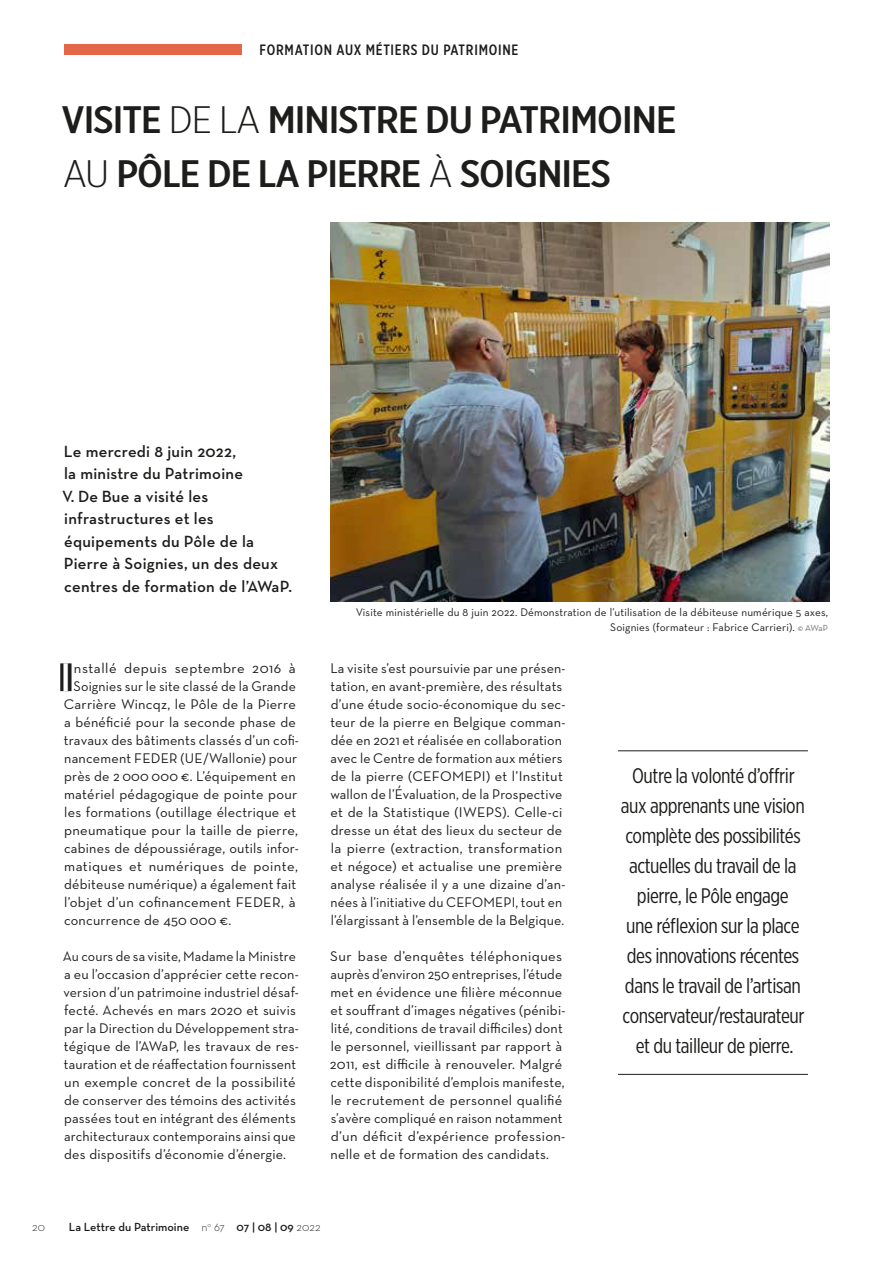
<style>
.page{position:relative;width:893px;height:1263px;background:#fff}
.page>*{position:absolute;margin:0;border:0;box-sizing:border-box;transform-origin:0 0}
.t1{font:40.65px "Neutra Text Demi SC";color:#fff}
.t2{font:500 38.25px/54px "Gotham X Narrow";letter-spacing:-.02em;color:#1d1d1b;scale:1.18 1}
.t3{font:21px/30px "Gotham X Narrow";letter-spacing:-.02em;color:#1d1d1b;text-align:center}
.t4{font:600 16.5px/22.5px "Neutra Text";letter-spacing:.015em;color:#1d1d1b}
.t5{font:500 15px "Gotham X Narrow";letter-spacing:.05em;color:#1d1d1b}
.t6{font:14.25px/18px "Neutra Text";letter-spacing:.015em;color:#1d1d1b}
.t7{font:14.25px "Neutra Text";letter-spacing:.035em;color:#1d1d1b}
.t8{font:600 12px "Neutra Text";color:#1d1d1b}
.t9{font:300 12px "Neutra Text";color:#1d1d1b}
.t10{font:11.25px/15px "Neutra Text";letter-spacing:.015em;color:#1d1d1b;text-align:right}
.s1{font-weight:300}
.s2{font-size:9px;color:#706f6f}
</style>
<div class="page">
<div style="left:60px;top:663px;width:12px;height:28px;background:#1d1d1b"></div>
<img style="left:330px;top:223px;width:499px;height:378px">
<hr style="left:618px;top:750px;width:190px;height:1px;background:#1d1d1b">
<hr style="left:618px;top:1074px;width:190px;height:1px;background:#1d1d1b">
<div style="left:64px;top:44px;width:178px;height:11px;background:#e46648"></div>
<p class="t5" style="left:260px;top:40px;width:260px">FORMATION AUX MÉTIERS DU PATRIMOINE</p>
<h2 class="t2" style="left:61px;top:92px;width:523px">VISITE <span class="s1">DE LA</span> MINISTRE DU PATRIMOINE<br><span class="s1">AU</span> PÔLE DE LA PIERRE <span class="s1">À</span> SOIGNIES</h2>
<p class="t4" style="left:62px;top:439px;width:232px">Le mercredi 8 juin 2022,<br>la ministre du Patrimoine<br>V. De Bue a visité les infrastructures et les équipements du Pôle de la<br>Pierre à Soignies, un des deux centres de formation de l’AWaP.</p>
<h1 class="t1" style="left:60px;top:652px;width:13px">I</h1>
<p class="t7" style="left:74px;top:659px;width:223px">nstallé depuis septembre 2016 à</p>
<p class="t6" style="left:74px;top:677px;width:224px">Soignies sur le site classé de la Grande</p>
<p class="t6" style="left:64px;top:695px;width:234px">Carrière Wincqz, le Pôle de la Pierre</p>
<p class="t6" style="left:64px;top:713px;width:233px">a bénéficié pour la seconde phase de</p>
<p class="t6" style="left:64px;top:731px;width:237px">travaux des bâtiments classés d’un cofi-</p>
<p class="t6" style="left:64px;top:749px;width:235px">nancement FEDER (UE/Wallonie) pour</p>
<p class="t6" style="left:64px;top:767px;width:233px">près de 2 000 000 €. L’équipement en</p>
<p class="t6" style="left:64px;top:785px;width:235px">matériel pédagogique de pointe pour</p>
<p class="t6" style="left:64px;top:803px;width:234px">les formations (outillage électrique et</p>
<p class="t6" style="left:64px;top:821px;width:235px">pneumatique pour la taille de pierre,</p>
<p class="t6" style="left:64px;top:839px;width:236px">cabines de dépoussiérage, outils infor-</p>
<p class="t6" style="left:64px;top:857px;width:235px">matiques et numériques de pointe,</p>
<p class="t6" style="left:64px;top:875px;width:234px">débiteuse numérique) a également fait</p>
<p class="t6" style="left:64px;top:893px;width:233px">l’objet d’un cofinancement FEDER, à</p>
<p class="t6" style="left:64px;top:911px;width:169px">concurrence de 450 000 €.</p>
<p class="t6" style="left:63px;top:947px;width:238px">Au cours de sa visite, Madame la Ministre a eu l’occasion d’apprécier cette recon&shy;version d’un patrimoine industriel désaf&shy;fecté. Achevés en mars 2020 et suivis par la Direction du Développement stra&shy;tégique de l’AWaP, les travaux de res&shy;tauration et de réaffectation fournissent un exemple concret de la possibilité de conserver des témoins des activités passées tout en intégrant des éléments architecturaux contemporains ainsi que des dispositifs d’économie d’énergie.</p>
<p class="t10" style="left:356px;top:605px;width:474px">Visite ministérielle du 8 juin 2022. Démonstration de l’utilisation de la débiteuse numérique 5 axes,<br>Soignies (formateur : Fabrice Carrieri). <span class="s2">© AWaP</span></p>
<p class="t6" style="left:330px;top:659px;width:237px">La visite s’est poursuivie par une présen&shy;tation, en avant-première, des résultats d’une étude socio-économique du sec&shy;teur de la pierre en Belgique comman&shy;dée en 2021 et réalisée en collaboration avec le Centre de formation aux métiers de la pierre (CEFOMEPI) et l’Institut wallon de l’Évaluation, de la Prospective et de la Statistique (IWEPS). Celle-ci dresse un état des lieux du secteur de la pierre (extraction, transformation et négoce) et actualise une première analyse réalisée il y a une dizaine d’an&shy;nées à l’initiative du CEFOMEPI, tout en l’élargissant à l’ensemble de la Belgique.</p>
<p class="t6" style="left:330px;top:947px;width:237px">Sur base d’enquêtes téléphoniques auprès d’environ 250 entreprises, l’étude met en évidence une filière méconnue et souffrant d’images négatives (pénibi&shy;lité, conditions de travail difficiles) dont le personnel, vieillissant par rapport à 2011, est difficile à renouveler. Malgré cette disponibilité d’emplois manifeste, le recrutement de personnel qualifié s’avère compliqué en raison notamment d’un déficit d’expérience profession&shy;nelle et de formation des candidats.</p>
<p class="t3" style="left:621px;top:760px;width:185px">Outre la volonté d’offrir aux apprenants une vision complète des possibilités actuelles du travail de la pierre, le Pôle engage une réflexion sur la place des innovations récentes dans le travail de l’artisan conservateur/restaurateur et du tailleur de pierre.</p>
<p class="t9" style="left:32px;top:1219px;width:14px">20</p>
<p class="t8" style="left:69px;top:1219px;width:253px">La Lettre du Patrimoine <span class="s1">n</span><sup>o</sup> <span class="s1">67</span> 07 | 08 | 09 <span class="s1">2022</span></p>
</div>
